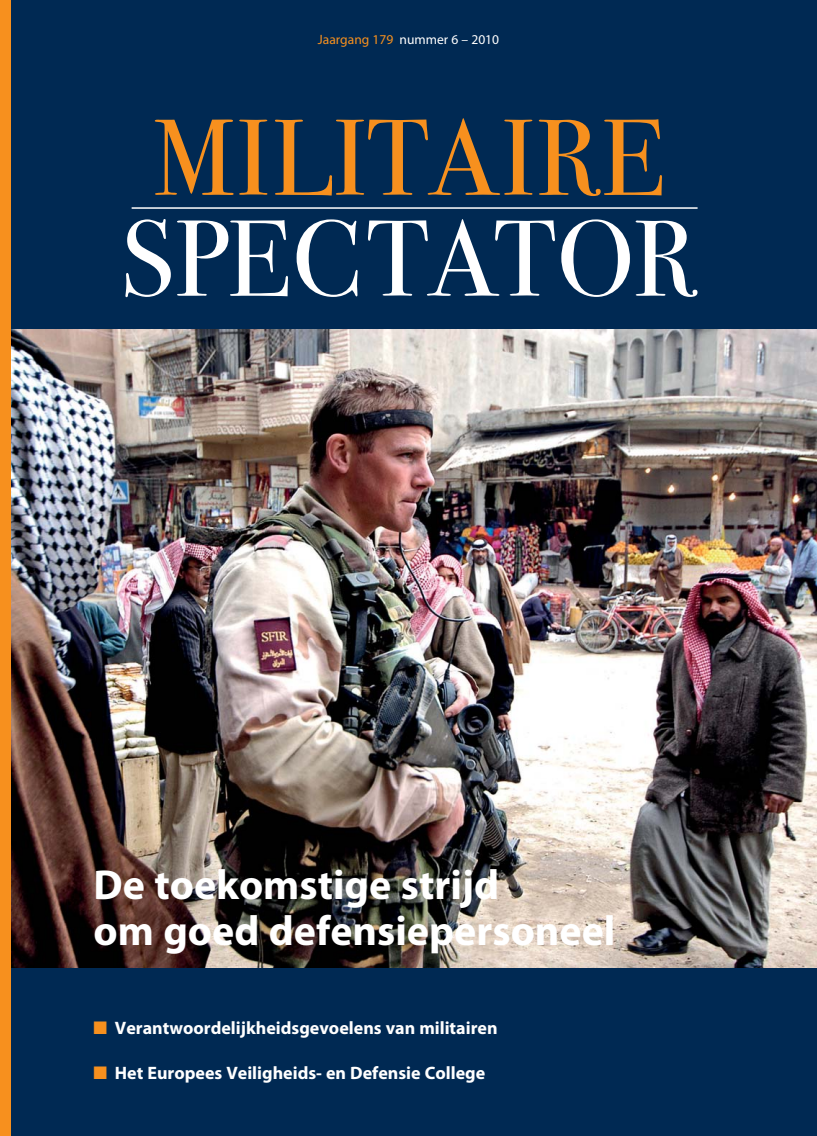
<style>
.page{position:relative;width:817px;height:1136px;background:#fff}
.page>*{position:absolute;margin:0;border:0;box-sizing:border-box;transform-origin:0 0}
.t1{font:108px "Bodoni Svty Two OSITCTT Book";color:#fff}
.t2{font:108px "Bodoni Svty Two OSITCTT Book";letter-spacing:.01em;color:#f7901e}
.t3{font:700 42px/45px "Myriad Pro";color:#fff}
.t4{font:700 18px "Myriad Pro";color:#fff}
.t5{font:13.5px "Myriad Pro";color:#fff}
.s1{color:#f7901e}
</style>
<div class="page">
<div style="left:0;top:0;width:816px;height:1135px;background:#002953"></div>
<img style="left:11px;top:330px;width:805px;height:637px">
<hr style="left:132px;top:207px;width:565px;height:2px;background:#fff">
<div style="left:0;top:0;width:11px;height:1135px;background:#f7901e"></div>
<p class="t5" style="left:318px;top:32px;width:183px"><span class="s1">Jaargang 179</span> nummer 6 – 2010</p>
<h1 class="t2" style="left:153px;top:94px;width:512px">MILITAIRE</h1>
<h1 class="t1" style="left:120px;top:195px;width:578px">SPECTATOR</h1>
<h2 class="t3" style="left:94px;top:866px;width:523px">De toekomstige strijd<br>om goed defensiepersoneel</h2>
<p class="t4" style="left:94px;top:1020px;width:405px"><span class="s1">■</span> Verantwoordelijkheidsgevoelens van militairen</p>
<p class="t4" style="left:94px;top:1065px;width:393px"><span class="s1">■</span> Het Europees Veiligheids- en Defensie College</p>
</div>
